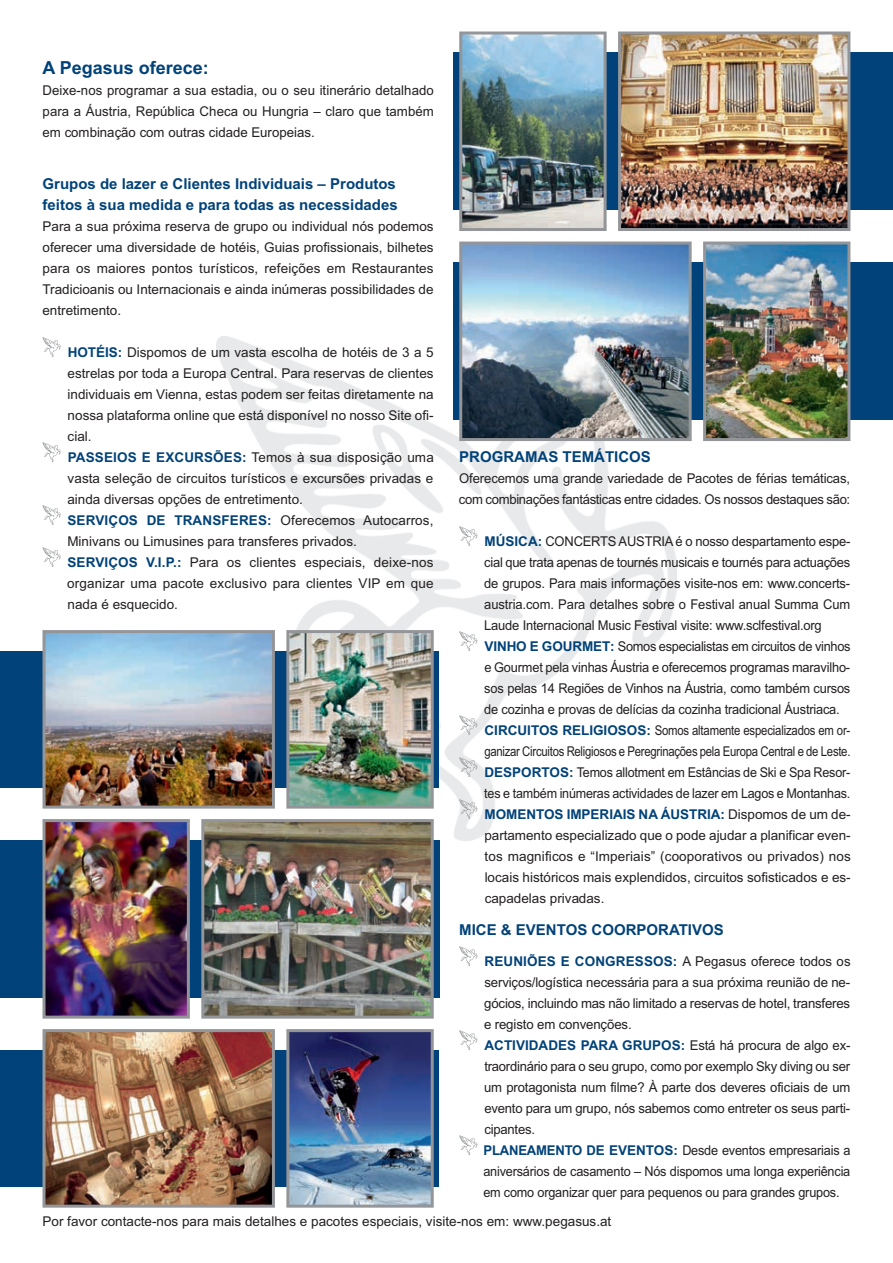
<style>
.page{position:relative;width:893px;height:1263px;background:#fff}
.page>*{position:absolute;margin:0;border:0;box-sizing:border-box;transform-origin:0 0}
.t1{font:700 18px "Arial";color:#004279}
.t2{font:700 15px/21px "Arial";color:#004279}
.t3{font:13.5px/21px "Arial";letter-spacing:-.01em;color:#231f20}
.t4{font:13.5px/21px "Arial";letter-spacing:-.01em;color:#231f20;scale:.96 1}
.s1{font-weight:700;color:#004279}
</style>
<div class="page">
<hr style="left:0;top:546px;width:1px;height:158px;background:#004279">
<hr style="left:0;top:0;width:1px;height:221px;background:#939598">
<img style="left:217px;top:336px;width:459px;height:504px">
<svg style="left:43px;top:337px;width:18px;height:20px"></svg>
<svg style="left:43px;top:442px;width:18px;height:20px"></svg>
<svg style="left:43px;top:505px;width:18px;height:20px"></svg>
<svg style="left:43px;top:547px;width:18px;height:20px"></svg>
<svg style="left:459px;top:946px;width:18px;height:20px"></svg>
<svg style="left:459px;top:799px;width:18px;height:20px"></svg>
<svg style="left:459px;top:1030px;width:18px;height:20px"></svg>
<svg style="left:459px;top:757px;width:18px;height:20px"></svg>
<svg style="left:459px;top:526px;width:18px;height:20px"></svg>
<svg style="left:459px;top:631px;width:18px;height:20px"></svg>
<svg style="left:459px;top:715px;width:18px;height:20px"></svg>
<svg style="left:459px;top:1135px;width:18px;height:20px"></svg>
<div style="left:454px;top:53px;width:439px;height:157px;background:#004279"></div>
<div style="left:0;top:840px;width:439px;height:158px;background:#004279"></div>
<div style="left:0;top:1050px;width:439px;height:137px;background:#004279"></div>
<img style="left:459px;top:32px;width:148px;height:199px">
<img style="left:618px;top:32px;width:232px;height:199px">
<div style="left:454px;top:263px;width:439px;height:157px;background:#004279"></div>
<img style="left:703px;top:242px;width:147px;height:199px">
<img style="left:459px;top:242px;width:233px;height:199px">
<img style="left:43px;top:819px;width:147px;height:200px">
<img style="left:201px;top:819px;width:233px;height:200px">
<img style="left:286px;top:1029px;width:148px;height:179px">
<img style="left:43px;top:1029px;width:232px;height:179px">
<div style="left:0;top:651px;width:439px;height:137px;background:#004279"></div>
<img style="left:286px;top:630px;width:148px;height:179px">
<img style="left:43px;top:630px;width:232px;height:179px">
<h1 class="t1" style="left:43px;top:57px;width:168px">A Pegasus oferece:</h1>
<p class="t3" style="left:43px;top:79px;width:393px;text-align:justify">Deixe-nos programar a sua estadia, ou o seu itinerário detalhado para a Áustria, República Checa ou Hungria – claro que também em combinação com outras cidade Europeias.</p>
<p class="t2" style="left:43px;top:173px;width:357px">Grupos de lazer e Clientes Individuais – Produtos feitos à sua medida e para todas as necessidades</p>
<p class="t3" style="left:42px;top:216px;width:393px;text-align:justify">Para a sua próxima reserva de grupo ou individual nós podemos oferecer uma diversidade de hotéis, Guias profissionais, bilhetes para os maiores pontos turísticos, refeições em Restaurantes Tradicioanis ou Internacionais e ainda inúmeras possibilidades de entretimento.</p>
<p class="t3" style="left:67px;top:342px;width:368px"><span class="s1">HOTÉIS:</span> Dispomos de um vasta escolha de hotéis de 3 a 5 estrelas por toda a Europa Central. Para reservas de clientes individuais em Vienna, estas podem ser feitas diretamente na nossa plataforma online que está disponível no nosso Site ofi&shy;cial.<br><span class="s1">PASSEIOS E EXCURSÕES:</span> Temos à sua disposição uma vasta seleção de circuitos turísticos e excursões privadas e ainda diversas opções de entretimento.<br><span class="s1">SERVIÇOS DE TRANSFERES:</span> Oferecemos Autocarros, Minivans ou Limusines para transferes privados.<br><span class="s1">SERVIÇOS V.I.P.:</span> Para os clientes especiais, deixe-nos organizar uma pacote exclusivo para clientes VIP em que nada é esquecido.</p>
<p class="t2" style="left:459px;top:446px;width:193px">PROGRAMAS TEMÁTICOS</p>
<p class="t3" style="left:459px;top:468px;width:393px">Oferecemos uma grande variedade de Pacotes de férias temáticas, com combinações fantásticas entre cidades. Os nossos destaques são:</p>
<p class="t4" style="left:484px;top:531px;width:383px"><span class="s1">MÚSICA:</span> CONCERTS AUSTRIA é o nosso despartamento espe&shy;cial que trata apenas de tournés musicais e tournés para actuações de grupos. Para mais informações visite-nos em: www.concerts&shy;austria.com. Para detalhes sobre o Festival anual Summa Cum Laude Internacional Music Festival visite: www.sclfestival.org <span class="s1">VINHO E GOURMET:</span> Somos especialistas em circuitos de vinhos e Gourmet pela vinhas Áustria e oferecemos programas maravilho&shy;sos pelas 14 Regiões de Vinhos na Áustria, como também cursos de cozinha e provas de delícias da cozinha tradicional Áustriaca.<br><span class="s1">CIRCUITOS RELIGIOSOS:</span> Somos altamente especializados em or&shy;ganizar Circuitos Religiosos e Peregrinações pela Europa Central e de Leste.<br><span class="s1">DESPORTOS:</span> Temos allotment em Estâncias de Ski e Spa Resor&shy;tes e também inúmeras actividades de lazer em Lagos e Montanhas.<br><span class="s1">MOMENTOS IMPERIAIS NA ÁUSTRIA:</span> Dispomos de um de&shy;partamento especializado que o pode ajudar a planificar even&shy;tos magnificos e “Imperiais” (cooporativos ou privados) nos locais históricos mais explendidos, circuitos sofisticados e es&shy;capadelas privadas.</p>
<p class="t2" style="left:459px;top:919px;width:266px">MICE &amp; EVENTOS COORPORATIVOS</p>
<p class="t3" style="left:483px;top:951px;width:369px"><span class="s1">REUNIÕES E CONGRESSOS:</span> A Pegasus oferece todos os serviços/logística necessária para a sua próxima reunião de ne&shy;gócios, incluindo mas não limitado a reservas de hotel, transferes e registo em convenções.<br><span class="s1">ACTIVIDADES PARA GRUPOS:</span> Está há procura de algo ex&shy;traordinário para o seu grupo, como por exemplo Sky diving ou ser um protagonista num filme? À parte dos deveres oficiais de um evento para um grupo, nós sabemos como entreter os seus parti&shy;cipantes.<br><span class="s1">PLANEAMENTO DE EVENTOS:</span> Desde eventos empresariais a aniversários de casamento – Nós dispomos uma longa experiência em como organizar quer para pequenos ou para grandes grupos.</p>
<p class="t3" style="left:43px;top:1211px;width:570px">Por favor contacte-nos para mais detalhes e pacotes especiais, visite-nos em: www.pegasus.at</p>
</div>
